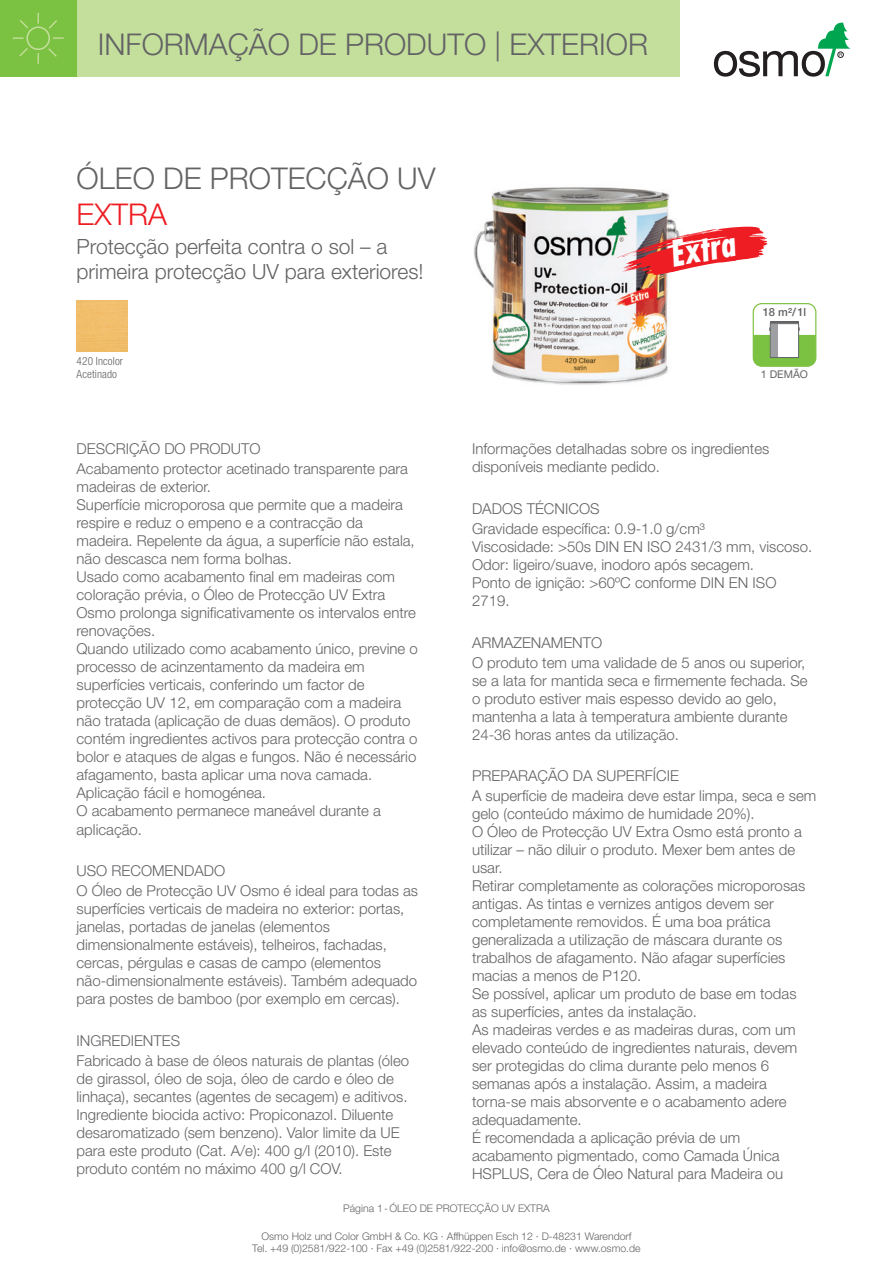
<style>
.page{position:relative;width:893px;height:1263px;background:#fff}
.page>*{position:absolute;margin:0;border:0;box-sizing:border-box;transform-origin:0 0}
.t1{font:italic 39.9px "Function Cd Rmn Bold";color:#fff}
.t2{font:300 30px "Helvetica Neue";color:#636366}
.t3{font:300 30px "Helvetica Neue";color:#ee1d23}
.t4{font:300 21px/25.2px "Helvetica Neue";color:#636366}
.t5{font:300 15px/18px "Helvetica Neue";color:#636366}
.t6{font:300 condensed 11.25px/13.5px "Helvetica Neue";letter-spacing:.01em;color:#636366}
.t7{font:500 11.25px "Helvetica Neue";color:#636366}
.t8{font:10.65px "Helvetica Neue";color:#636366}
.t9{font:300 10.5px/12.6px "Helvetica Neue";color:#636366;text-align:center}
</style>
<div class="page">
<div style="left:77px;top:0;width:603px;height:77px;background:#c4df9b"></div>
<div style="left:0;top:0;width:77px;height:77px;background:#7bc142"></div>
<svg style="left:12px;top:12px;width:52px;height:52px"></svg>
<svg style="left:714px;top:23px;width:136px;height:54px"></svg>
<div style="left:77px;top:300px;width:51px;height:51px;background:#f1be6c"></div>
<img style="left:474px;top:187px;width:202px;height:198px">
<img style="left:616px;top:224px;width:151px;height:51px">
<div style="left:753px;top:303px;width:63px;height:64px;border:1px solid #7bc142;border-radius:9px"></div>
<svg style="left:753px;top:322px;width:63px;height:44px"></svg>
<h2 class="t2" style="left:98px;top:26px;width:552px">INFORMAÇÃO DE PRODUTO | EXTERIOR</h2>
<h2 class="t2" style="left:77px;top:160px;width:361px">ÓLEO DE PROTECÇÃO UV</h2>
<h2 class="t3" style="left:77px;top:196px;width:92px">EXTRA</h2>
<h3 class="t4" style="left:77px;top:234px;width:349px">Protecção perfeita contra o sol – a primeira protecção UV para exteriores!</h3>
<p class="t6" style="left:77px;top:354px;width:48px">420 Incolor<br>Acetinado</p>
<h1 class="t1" style="left:667px;top:231px;width:67px;rotate:-10deg">Extra</h1>
<p class="t7" style="left:763px;top:305px;width:45px">18 m²/ 1l</p>
<p class="t8" style="left:761px;top:368px;width:49px">1 DEMÃO</p>
<p class="t5" style="left:77px;top:439px;width:333px;line-height:20.1px">DESCRIÇÃO DO PRODUTO<br>Acabamento protector acetinado transparente para</p>
<p class="t5" style="left:77px;top:478px;width:343px">madeiras de exterior.<br>Superfície microporosa que permite que a madeira respire e reduz o empeno e a contracção da madeira. Repelente da água, a superfície não estala, não descasca nem forma bolhas.<br>Usado como acabamento final em madeiras com coloração prévia, o Óleo de Protecção UV Extra Osmo prolonga significativamente os intervalos entre renovações.<br>Quando utilizado como acabamento único, previne o processo de acinzentamento da madeira em superfícies verticais, conferindo um factor de protecção UV 12, em comparação com a madeira não tratada (aplicação de duas demãos). O produto contém ingredientes activos para protecção contra o bolor e ataques de algas e fungos. Não é necessário afagamento, basta aplicar uma nova camada.<br>Aplicação fácil e homogénea.<br>O acabamento permanece maneável durante a aplicação.</p>
<p class="t5" style="left:77px;top:860px;width:343px;line-height:20.1px">USO RECOMENDADO<br>O Óleo de Protecção UV Osmo é ideal para todas as</p>
<p class="t5" style="left:77px;top:899px;width:342px">superfícies verticais de madeira no exterior: portas, janelas, portadas de janelas (elementos dimensionalmente estáveis), telheiros, fachadas, cercas, pérgulas e casas de campo (elementos não-dimensionalmente estáveis). Também adequado para postes de bamboo (por exemplo em cercas).</p>
<p class="t5" style="left:77px;top:1030px;width:334px;line-height:20.1px">INGREDIENTES<br>Fabricado à base de óleos naturais de plantas (óleo</p>
<p class="t5" style="left:77px;top:1069px;width:332px">de girassol, óleo de soja, óleo de cardo e óleo de linhaça), secantes (agentes de secagem) e aditivos.<br>Ingrediente biocida activo: Propiconazol. Diluente desaromatizado (sem benzeno). Valor limite da UE para este produto (Cat. A/e): 400 g/l (2010). Este produto contém no máximo 400 g/l COV.</p>
<p class="t5" style="left:472px;top:440px;width:299px">Informações detalhadas sobre os ingredientes disponíveis mediante pedido.</p>
<p class="t5" style="left:472px;top:498px;width:234px;line-height:20.1px">DADOS TÉCNICOS<br>Gravidade específica: 0.9-1.0 g/cm³</p>
<p class="t5" style="left:472px;top:537px;width:342px">Viscosidade: &gt;50s DIN EN ISO 2431/3 mm, viscoso.<br>Odor: ligeiro/suave, inodoro após secagem.<br>Ponto de ignição: &gt;60ºC conforme DIN EN ISO 2719.</p>
<p class="t5" style="left:472px;top:632px;width:335px;line-height:20.1px">ARMAZENAMENTO<br>O produto tem uma validade de 5 anos ou superior,</p>
<p class="t5" style="left:472px;top:671px;width:337px">se a lata for mantida seca e firmemente fechada. Se o produto estiver mais espesso devido ao gelo, mantenha a lata à temperatura ambiente durante 24-36 horas antes da utilização.</p>
<p class="t5" style="left:472px;top:765px;width:346px;line-height:20.1px">PREPARAÇÃO DA SUPERFÍCIE<br>A superfície de madeira deve estar limpa, seca e sem</p>
<p class="t5" style="left:472px;top:805px;width:335px">gelo (conteúdo máximo de humidade 20%).<br>O Óleo de Protecção UV Extra Osmo está pronto a utilizar – não diluir o produto. Mexer bem antes de usar.<br>Retirar completamente as colorações microporosas antigas. As tintas e vernizes antigos devem ser completamente removidos. É uma boa prática generalizada a utilização de máscara durante os trabalhos de afagamento. Não afagar superfícies macias a menos de P120.<br>Se possível, aplicar um produto de base em todas as superfícies, antes da instalação.<br>As madeiras verdes e as madeiras duras, com um elevado conteúdo de ingredientes naturais, devem ser protegidas do clima durante pelo menos 6 semanas após a instalação. Assim, a madeira torna-se mais absorvente e o acabamento adere adequadamente.<br>É recomendada a aplicação prévia de um acabamento pigmentado, como Camada Única HSPLUS, Cera de Óleo Natural para Madeira ou</p>
<p class="t9" style="left:343px;top:1202px;width:208px">Página 1 - ÓLEO DE PROTECÇÃO UV EXTRA</p>
<p class="t9" style="left:252px;top:1229px;width:390px">Osmo Holz und Color GmbH &amp; Co. KG · Affhüppen Esch 12 · D-48231 Warendorf<br>Tel. +49 (0)2581/922-100 · Fax +49 (0)2581/922-200 · info@osmo.de · www.osmo.de</p>
</div>
